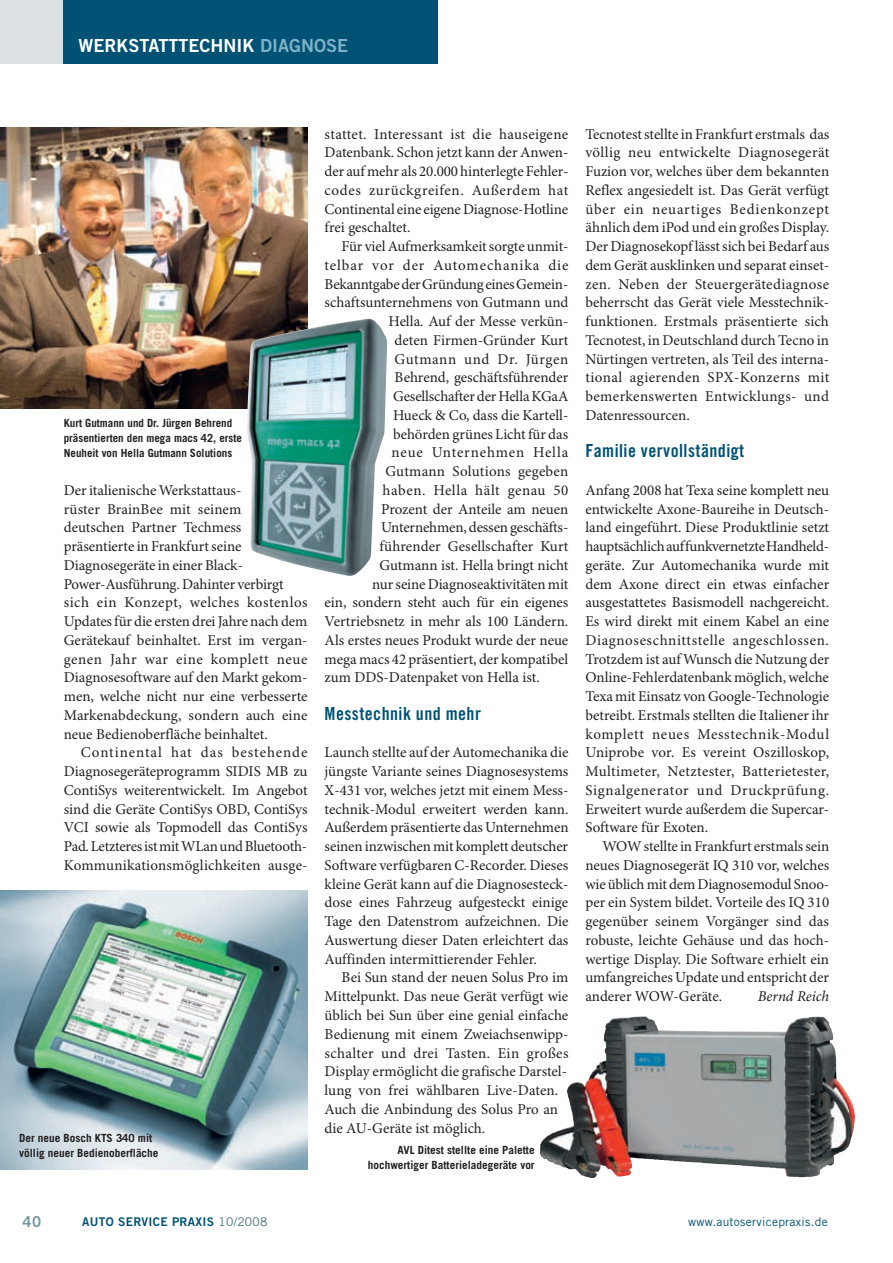
<style>
.page{position:relative;width:893px;height:1263px;background:#fff}
.page>*{position:absolute;margin:0;border:0;box-sizing:border-box;transform-origin:0 0}
.t1{font:18px "Trade Gothic LT Std Bd Cn 20";letter-spacing:.025em;color:#005274}
.t2{font:18px "Trade Gothic LT Std Bd 2";color:#fff}
.t3{font:18px "Trade Gothic LT Std Bd 2";color:#7fb2c9}
.t4{font:15px/18.8px "Minion Pro";color:#231f20;text-align:justify}
.t5{font:15px "Minion Pro";letter-spacing:.055em;color:#231f20}
.t6{font:15px "Minion Pro";letter-spacing:.035em;color:#231f20}
.t7{font:15px "Minion Pro";letter-spacing:.04em;color:#231f20}
.t8{font:italic 15px "Minion Pro";color:#231f20}
.t9{font:15px "Trade Gothic LT Std Bd 2";color:#7195a6}
.t10{font:12px "Trade Gothic LT Std Bd 2";letter-spacing:.025em;color:#005274}
.t11{font:12px "Trade Gothic LT Std";letter-spacing:.025em;color:#005274}
.t12{font:700 11.25px/15px "Trade Gothic LT Std";color:#231f20}
.s1{color:#fff}
.s2{font-family:"Trade Gothic LT Std";color:#456e80}
</style>
<div class="page">
<img style="left:0;top:128px;width:308px;height:281px">
<img style="left:246px;top:319px;width:141px;height:257px">
<img style="left:0;top:890px;width:308px;height:280px">
<img style="left:596px;top:1016px;width:259px;height:161px">
<div style="left:0;top:0;width:64px;height:64px;background:#dae0e3"></div>
<div style="left:64px;top:0;width:374px;height:64px;background:#005274"></div>
<p class="t2" style="left:78px;top:35px;width:62px">WERKSTATTTEC</p>
<p class="t3" style="left:211px;top:35px;width:116px"><span class="s1">HNI K</span> DIAGNOSE</p>
<p class="t12" style="left:64px;top:415px;width:180px">Kurt Gutmann und Dr. Jürgen Behrend präsentierten den mega macs 42, erste<br>Neuheit von Hella Gutmann Solutions</p>
<p class="t4" style="left:64px;top:481px;width:245px;text-align:left">Der italienische Werkstattaus-<br>rüster BrainBee mit seinem<br>deutschen Partner Techmess präsentierte in Frankfurt seine Diagnosegeräte in einer Black-Power-Ausführung. Dahinter verbirgt sich ein Konzept, welches kostenlos Updates für die ersten drei Jahre nach dem Gerätekauf beinhaltet. Erst im vergan&shy;genen Jahr war eine komplett neue Diagnosesoftware auf den Markt gekom&shy;men, welche nicht nur eine verbesserte Markenabdeckung, sondern auch eine neue Bedienoberfläche beinhaltet.</p>
<p class="t4" style="left:64px;top:744px;width:245px;text-indent:17px">Continental hat das bestehende Diagnosegeräteprogramm SIDIS MB zu ContiSys weiterentwickelt. Im Angebot sind die Geräte ContiSys OBD, ContiSys VCI sowie als Topmodell das ContiSys Pad. Letzteres ist mit WLan und Bluetooth-Kommunikationsmöglichkeiten ausge-</p>
<p class="t12" style="left:19px;top:1131px;width:141px">Der neue Bosch KTS 340 mit völlig neuer Bedienoberfläche</p>
<p class="t4" style="left:325px;top:125px;width:245px">stattet. Interessant ist die hauseigene Datenbank. Schon jetzt kann der Anwen&shy;der auf mehr als 20.000 hinterlegte Fehler&shy;codes zurückgreifen. Außerdem hat Continental eine eigene Diagnose-Hotline frei geschaltet.</p>
<p class="t4" style="left:342px;top:238px;width:228px">Für viel Aufmerksamkeit sorgte unmit-</p>
<p class="t5" style="left:325px;top:256px;width:245px">telbar vor der Automechanika die</p>
<p class="t4" style="left:325px;top:275px;width:245px">Bekanntgabe der Gründung eines Gemein-</p>
<p class="t4" style="left:325px;top:294px;width:245px">schaftsunternehmens von Gutmann und</p>
<p class="t4" style="left:389px;top:313px;width:181px">Hella. Auf der Messe verkün-</p>
<p class="t4" style="left:395px;top:331px;width:175px">deten Firmen-Gründer Kurt</p>
<p class="t7" style="left:395px;top:350px;width:175px">Gutmann und Dr. Jürgen</p>
<p class="t4" style="left:395px;top:369px;width:175px">Behrend, geschäftsführender</p>
<p class="t4" style="left:393px;top:388px;width:177px">Gesellschafter der Hella KGaA</p>
<p class="t4" style="left:393px;top:406px;width:177px">Hueck &amp; Co, dass die Kartell-</p>
<p class="t4" style="left:393px;top:425px;width:177px">behörden grünes Licht für das</p>
<p class="t5" style="left:392px;top:444px;width:178px">neue Unternehmen Hella</p>
<p class="t4" style="left:386px;top:463px;width:184px">Gutmann Solutions gegeben</p>
<p class="t6" style="left:383px;top:481px;width:187px">haben. Hella hält genau 50</p>
<p class="t4" style="left:381px;top:500px;width:189px">Prozent der Anteile am neuen</p>
<p class="t4" style="left:381px;top:519px;width:189px">Unternehmen, dessen geschäfts-</p>
<p class="t4" style="left:380px;top:538px;width:190px">führender Gesellschafter Kurt</p>
<p class="t4" style="left:380px;top:556px;width:190px">Gutmann ist. Hella bringt nicht</p>
<p class="t4" style="left:372px;top:575px;width:198px">nur seine Diagnoseaktivitäten mit</p>
<p class="t4" style="left:325px;top:594px;width:245px">ein, sondern steht auch für ein eigenes</p>
<p class="t4" style="left:325px;top:613px;width:245px">Vertriebsnetz in mehr als 100 Ländern.</p>
<p class="t4" style="left:325px;top:631px;width:245px">Als erstes neues Produkt wurde der neue</p>
<p class="t4" style="left:325px;top:650px;width:245px">mega macs 42 präsentiert, der kompatibel</p>
<p class="t4" style="left:325px;top:669px;width:217px">zum DDS-Datenpaket von Hella ist.</p>
<p class="t1" style="left:325px;top:703px;width:158px">Messtechnik und mehr</p>
<p class="t4" style="left:325px;top:744px;width:245px">Launch stellte auf der Automechanika die jüngste Variante seines Diagnosesystems X-431 vor, welches jetzt mit einem Mess&shy;technik-Modul erweitert werden kann.<br>Außerdem präsentierte das Unternehmen seinen inzwischen mit komplett deutscher Software verfügbaren C-Recorder. Dieses kleine Gerät kann auf die Diagnosesteck&shy;dose eines Fahrzeug aufgesteckt einige Tage den Datenstrom aufzeichnen. Die Auswertung dieser Daten erleichtert das Auffinden intermittierender Fehler.</p>
<p class="t4" style="left:325px;top:969px;width:245px;text-align:left;text-indent:17px">Bei Sun stand der neuen Solus Pro im Mittelpunkt. Das neue Gerät verfügt wie üblich bei Sun über eine genial einfache Bedienung mit einem Zweiachsenwipp&shy;schalter und drei Tasten. Ein großes Display ermöglicht die grafische Darstel&shy;lung von frei wählbaren Live-Daten.<br>Auch die Anbindung des Solus Pro an die AU-Geräte ist möglich.</p>
<p class="t12" style="left:368px;top:1142px;width:168px;text-align:right">AVL Ditest stellte eine Palette hochwertiger Batterieladegeräte vor</p>
<p class="t4" style="left:585px;top:125px;width:245px">Tecnotest stellte in Frankfurt erstmals das völlig neu entwickelte Diagnosegerät Fuzion vor, welches über dem bekannten Reflex angesiedelt ist. Das Gerät verfügt über ein neuartiges Bedienkonzept ähnlich dem iPod und ein großes Display.<br>Der Diagnosekopf lässt sich bei Bedarf aus dem Gerät ausklinken und separat einset&shy;zen. Neben der Steuergerätediagnose beherrscht das Gerät viele Messtechnik&shy;funktionen. Erstmals präsentierte sich Tecnotest, in Deutschland durch Tecno in Nürtingen vertreten, als Teil des interna&shy;tional agierenden SPX-Konzerns mit bemerkenswerten Entwicklungs- und Datenressourcen.</p>
<p class="t1" style="left:585px;top:440px;width:160px">Familie vervollständigt</p>
<p class="t4" style="left:585px;top:481px;width:245px;text-align:left">Anfang 2008 hat Texa seine komplett neu entwickelte Axone-Baureihe in Deutsch&shy;land eingeführt. Diese Produktlinie setzt hauptsächlich auf funkvernetzte Handheld&shy;geräte. Zur Automechanika wurde mit dem Axone direct ein etwas einfacher ausgestattetes Basismodell nachgereicht.<br>Es wird direkt mit einem Kabel an eine Diagnoseschnittstelle angeschlossen.<br>Trotzdem ist auf Wunsch die Nutzung der Online-Fehlerdatenbank möglich, welche Texa mit Einsatz von Google-Technologie betreibt. Erstmals stellten die Italiener ihr komplett neues Messtechnik-Modul Uniprobe vor. Es vereint Oszilloskop, Multimeter, Netztester, Batterietester, Signalgenerator und Druckprüfung.<br>Erweitert wurde außerdem die Supercar-Software für Exoten.</p>
<p class="t4" style="left:585px;top:838px;width:245px;text-indent:17px">WOW stellte in Frankfurt erstmals sein neues Diagnosegerät IQ 310 vor, welches wie üblich mit dem Diagnosemodul Snoo&shy;per ein System bildet. Vorteile des IQ 310 gegenüber seinem Vorgänger sind das robuste, leichte Gehäuse und das hoch&shy;wertige Display. Die Software erhielt ein umfangreiches Update und entspricht der anderer WOW-Geräte.</p>
<p class="t8" style="left:758px;top:987px;width:73px">Bernd Reich</p>
<p class="t9" style="left:23px;top:1212px;width:20px">40</p>
<p class="t10" style="left:82px;top:1214px;width:187px">AUTO SERVICE PRAXIS <span class="s2">10/2008</span></p>
<p class="t11" style="left:688px;top:1215px;width:141px">www.autoservicepraxis.de</p>
</div>
